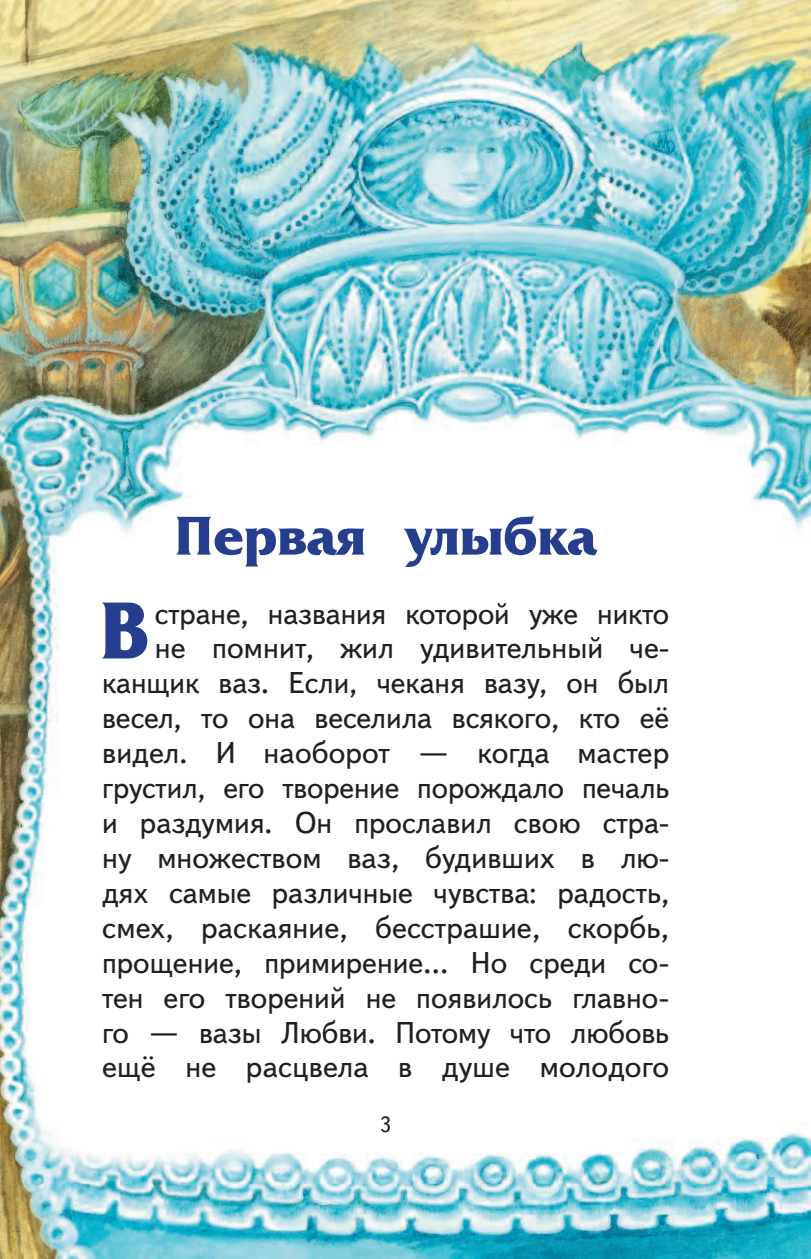
<style>
.page{position:relative;width:811px;height:1259px;background:#fff}
.page>*{position:absolute;margin:0;border:0;box-sizing:border-box;transform-origin:0 0}
.t1{font:700 79.8px "Friz Quadrata C";color:#253f8e}
.t2{font:700 54px "Friz Quadrata C";color:#253f8e}
.t3{font:30px/35px "Text";color:#231f20;text-align:right}
.t4{font:22px "Text";color:#231f20}
</style>
<div class="page">
<img style="left:0;top:0;width:811px;height:1259px">
<h2 class="t2" style="left:174px;top:516px;width:424px">Первая улыбка</h2>
<h1 class="t1" style="left:99px;top:602px;width:50px">В</h1>
<p class="t3" style="left:102px;top:597px;width:569px">стране, названия которой уже никто<br>не помнит, жил удивительный че&shy;канщик ваз. Если, чеканя вазу, он был весел, то она веселила всякого, кто её видел. И наоборот — когда мастер грустил, его творение порождало печаль и раздумия. Он прославил свою стра&shy;ну множеством ваз, будивших в лю&shy;дях самые различные чувства: радость, смех, раскаяние, бесстрашие, скорбь, прощение, примирение… Но среди со&shy;тен его творений не появилось главно&shy;го — вазы Любви. Потому что любовь ещё не расцвела в душе молодого</p>
<p class="t4" style="left:380px;top:1115px;width:13px">3</p>
</div>
